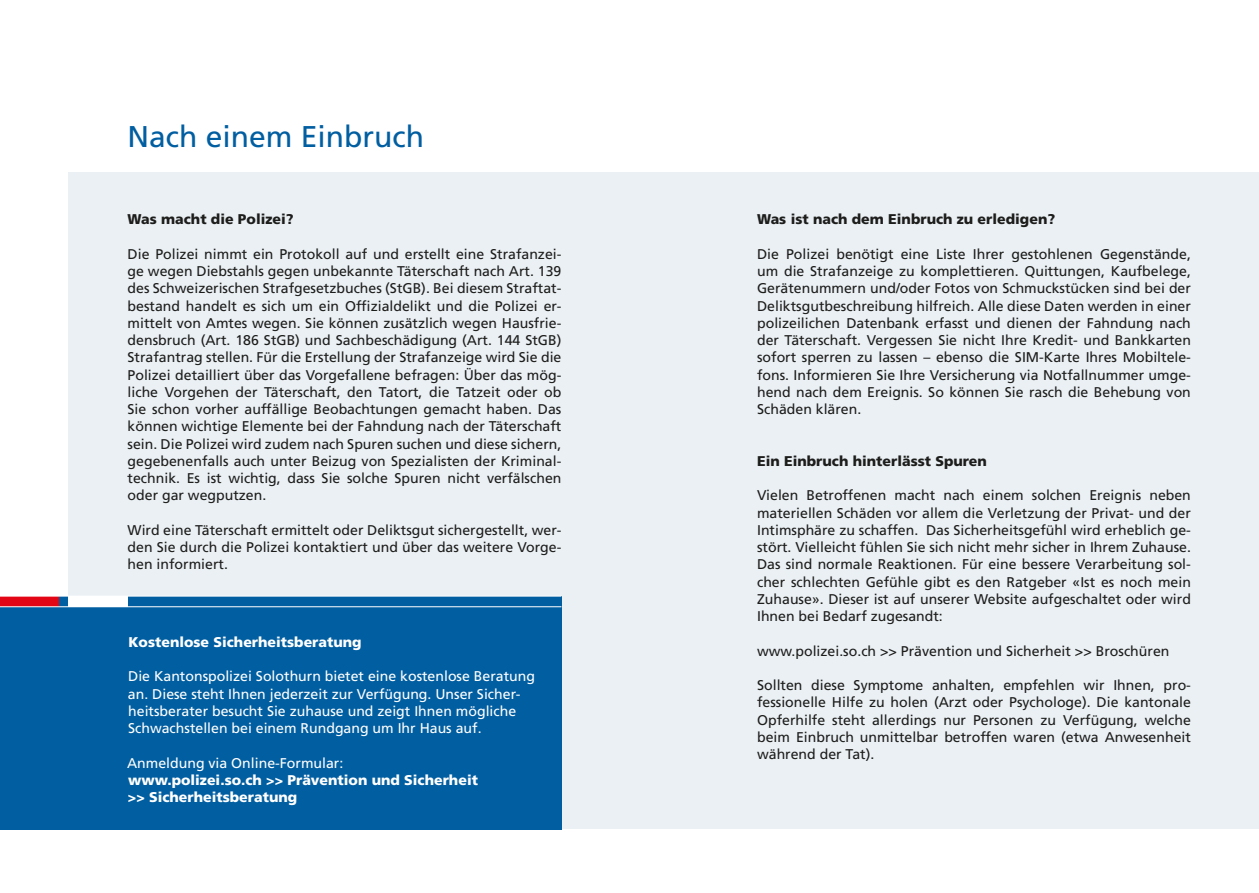
<style>
.page{position:relative;width:1259px;height:893px;background:#fff}
.page>*{position:absolute;margin:0;border:0;box-sizing:border-box;transform-origin:0 0}
.Haupttitel_blau{font:30px "Frutiger LT Com";color:#005ea1}
.Grundtext_schwarz{font:14.1px/17.2px "Frutiger LT Com";color:#1d1d1b;text-align:justify}
.Aufzählung_Grundtext{font:14.1px/17.2px "Frutiger LT Com";color:#1d1d1b;text-align:justify}
.Aufzählung_Grundtext-2{font:14.1px/17.2px "Frutiger LT Com";color:#fff}
.Aufzählung_Grundtext-3{font:900 14.1px/17.2px "Frutiger LT Com";color:#fff}
.Grundtext_schwarz-2{font:900 14.1px "Frutiger LT Com";color:#1d1d1b}
.Untertitel_weiss{font:900 14.1px "Frutiger LT Com";color:#fff}
.s1{font-weight:400}
</style>
<div class="page">
<div style="left:68px;top:173px;width:1191px;height:656px;background:#eaf0f4"></div>
<div style="left:0;top:596px;width:561px;height:233px;background:#005ea1"></div>
<div style="left:0;top:596px;width:58px;height:11px;background:#e30614"></div>
<div style="left:68px;top:596px;width:60px;height:11px;background:#fff"></div>
<hr style="left:0;top:606px;width:561px;height:1px;background:#fff">
<hr style="left:0;top:596px;width:561px;height:1px;background:#fff">
<p class="Haupttitel_blau" style="left:127px;top:119px;width:298px">Nach einem Einbruch</p>
<p class="Grundtext_schwarz-2" style="left:128px;top:211px;width:168px">Was macht die Polizei?</p>
<p class="Grundtext_schwarz" style="left:128px;top:245px;width:435px">Die Polizei nimmt ein Protokoll auf und erstellt eine Strafanzei&shy;ge wegen Diebstahls gegen unbekannte Täterschaft nach Art. 139 des Schweizerischen Strafgesetzbuches (StGB). Bei diesem Straftat&shy;bestand handelt es sich um ein Offizialdelikt und die Polizei er&shy;mittelt von Amtes wegen. Sie können zusätzlich wegen Hausfrie&shy;densbruch (Art. 186 StGB) und Sachbeschädigung (Art. 144 StGB)<br>Strafantrag stellen. Für die Erstellung der Strafanzeige wird Sie die Polizei detailliert über das Vorgefallene befragen: Über das mög&shy;liche Vorgehen der Täterschaft, den Tatort, die Tatzeit oder ob Sie schon vorher auffällige Beobachtungen gemacht haben. Das können wichtige Elemente bei der Fahndung nach der Täterschaft sein. Die Polizei wird zudem nach Spuren suchen und diese sichern, gegebenenfalls auch unter Beizug von Spezialisten der Kriminal&shy;technik. Es ist wichtig, dass Sie solche Spuren nicht verfälschen oder gar wegputzen.</p>
<p class="Grundtext_schwarz" style="left:128px;top:521px;width:435px">Wird eine Täterschaft ermittelt oder Deliktsgut sichergestellt, wer&shy;den Sie durch die Polizei kontaktiert und über das weitere Vorge&shy;hen informiert.</p>
<p class="Untertitel_weiss" style="left:128px;top:633px;width:235px">Kostenlose Sicherheitsberatung</p>
<p class="Aufzählung_Grundtext-2" style="left:128px;top:668px;width:408px">Die Kantonspolizei Solothurn bietet eine kostenlose Beratung an. Diese steht Ihnen jederzeit zur Verfügung. Unser Sicher&shy;heitsberater besucht Sie zuhause und zeigt Ihnen mögliche Schwachstellen bei einem Rundgang um Ihr Haus auf.</p>
<p class="Aufzählung_Grundtext-3" style="left:127px;top:754px;width:352px"><span class="s1">Anmeldung via Online-Formular: </span>www.polizei.so.ch &gt;&gt; Prävention und Sicherheit &gt;&gt; Sicherheitsberatung</p>
<p class="Grundtext_schwarz-2" style="left:757px;top:211px;width:300px">Was ist nach dem Einbruch zu erledigen?</p>
<p class="Grundtext_schwarz" style="left:757px;top:245px;width:435px">Die Polizei benötigt eine Liste Ihrer gestohlenen Gegenstände, um die Strafanzeige zu komplettieren. Quittungen, Kaufbelege, Gerätenummern und/oder Fotos von Schmuckstücken sind bei der Deliktsgutbeschreibung hilfreich. Alle diese Daten werden in einer polizeilichen Datenbank erfasst und dienen der Fahndung nach der Täterschaft. Vergessen Sie nicht Ihre Kredit- und Bankkarten sofort sperren zu lassen – ebenso die SIM-Karte Ihres Mobiltele&shy;fons. Informieren Sie Ihre Versicherung via Notfallnummer umge&shy;hend nach dem Ereignis. So können Sie rasch die Behebung von Schäden klären.</p>
<p class="Grundtext_schwarz-2" style="left:757px;top:452px;width:231px">Ein Einbruch hinterlässt Spuren</p>
<p class="Aufzählung_Grundtext" style="left:757px;top:487px;width:435px">Vielen Betroffenen macht nach einem solchen Ereignis neben materiellen Schäden vor allem die Verletzung der Privat- und der Intimsphäre zu schaffen. Das Sicherheitsgefühl wird erheblich ge&shy;stört. Vielleicht fühlen Sie sich nicht mehr sicher in Ihrem Zuhause.<br>Das sind normale Reaktionen. Für eine bessere Verarbeitung sol&shy;cher schlechten Gefühle gibt es den Ratgeber «Ist es noch mein Zuhause». Dieser ist auf unserer Website aufgeschaltet oder wird Ihnen bei Bedarf zugesandt:</p>
<p class="Grundtext_schwarz" style="left:757px;top:642px;width:414px">www.polizei.so.ch &gt;&gt; Prävention und Sicherheit &gt;&gt; Broschüren</p>
<p class="Grundtext_schwarz" style="left:757px;top:677px;width:435px">Sollten diese Symptome anhalten, empfehlen wir Ihnen, pro&shy;fessionelle Hilfe zu holen (Arzt oder Psychologe). Die kantonale Opferhilfe steht allerdings nur Personen zu Verfügung, welche beim Einbruch unmittelbar betroffen waren (etwa Anwesenheit während der Tat).</p>
</div>
